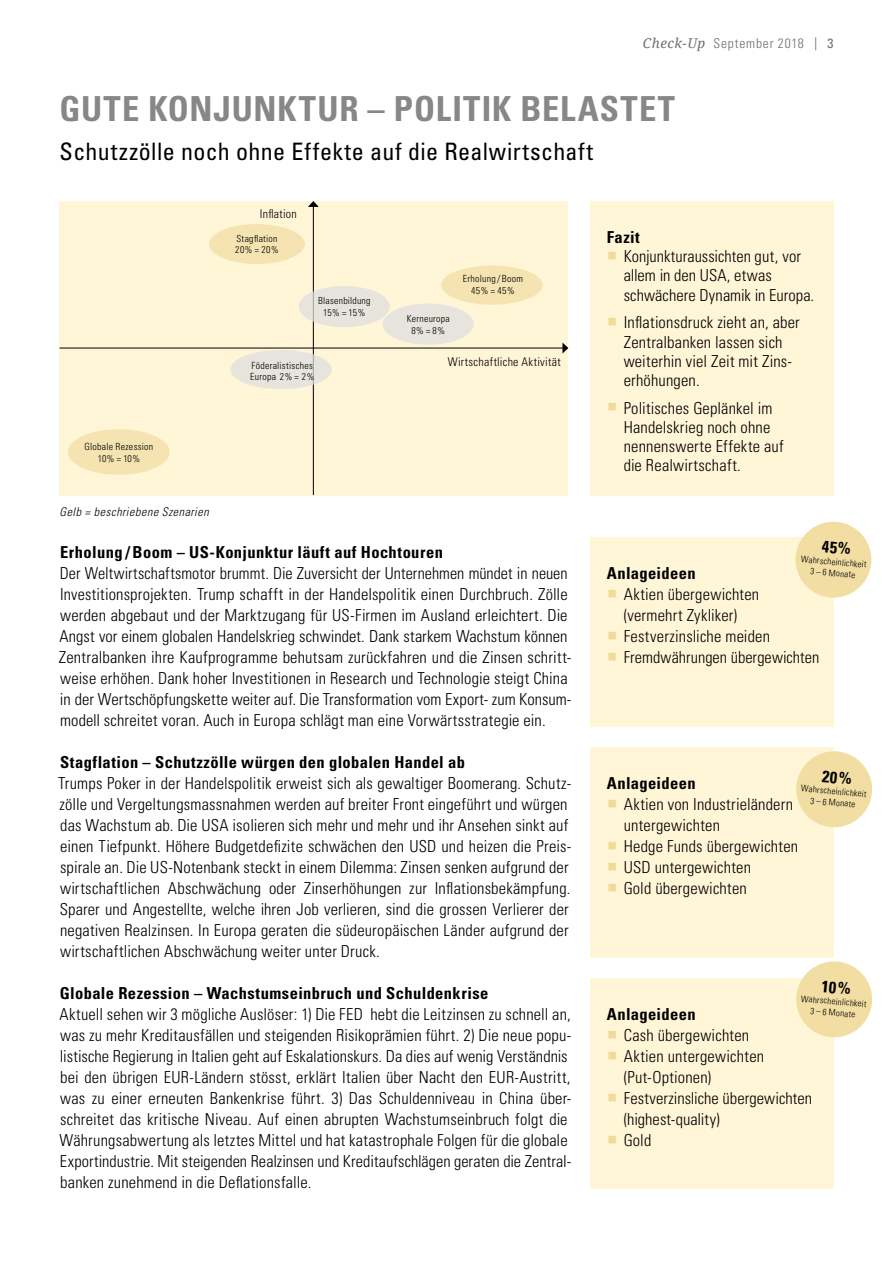
<style>
.page{position:relative;width:893px;height:1263px;background:#fff}
.page>*{position:absolute;margin:0;border:0;box-sizing:border-box;transform-origin:0 0}
.t1{font:700 condensed 34.5px "Univers LT Std";letter-spacing:.03em;color:#868786}
.t2{font:condensed 24px "Univers LT Std";letter-spacing:.015em;color:#000}
.t3{font:300 condensed 16.5px/21px "Univers LT Std";letter-spacing:.01em;color:#000}
.t4{font:700 condensed 16.5px "Univers LT Std";letter-spacing:.025em;color:#000}
.t5{font:300 condensed 13.5px "Univers LT Std";letter-spacing:.06em;color:#6e6e6e}
.t6{font:300 condensed 12px "Univers LT Std";letter-spacing:.02em;color:#000}
.t7{font:italic 300 condensed 12px "Univers LT Std";letter-spacing:.05em;color:#000}
.t8{font:300 condensed 9.9px/11.9px "Univers LT Std";letter-spacing:.025em;color:#000}
.t9{font:300 condensed 9.75px/11.7px "Univers LT Std";letter-spacing:.025em;color:#000;text-align:center}
.t10{font:300 condensed 9px/11.2px "Univers LT Std";color:#000;text-align:center}
.s1{font-family:"Noto Serif";font-weight:400;font-style:italic;font-stretch:normal}
.s2{font-family:"Centennial LT Std";font-weight:400;font-stretch:normal;font-size:13.05px}
.s3{font-weight:400}
.s4{font-size:9.75px}
.s5{color:#f0db97}
</style>
<div class="page">
<div style="left:590px;top:978px;width:243px;height:210px;background:#fff6d8"></div>
<div style="left:60px;top:201px;width:508px;height:294px;background:#fff6d8"></div>
<hr style="left:60px;top:348px;width:503px;height:1px;background:#000">
<svg style="left:562px;top:343px;width:6px;height:10px"></svg>
<hr style="left:313px;top:206px;width:1px;height:289px;background:#000">
<svg style="left:308px;top:201px;width:11px;height:6px"></svg>
<div style="left:209px;top:224px;width:96px;height:40px;background:#f5e4b1;border-radius:50%"></div>
<div style="left:299px;top:286px;width:91px;height:41px;background:#e6e4dc;border-radius:50%"></div>
<div style="left:383px;top:303px;width:91px;height:42px;background:#e6e4dc;border-radius:50%"></div>
<div style="left:441px;top:265px;width:101px;height:40px;background:#f5e4b1;border-radius:50%"></div>
<div style="left:230px;top:350px;width:102px;height:39px;background:#e6e4dc;border-radius:50%"></div>
<div style="left:590px;top:747px;width:243px;height:210px;background:#fff6d8"></div>
<div style="left:68px;top:429px;width:102px;height:46px;background:#f5e4b1;border-radius:50%"></div>
<div style="left:590px;top:537px;width:243px;height:189px;background:#fff6d8"></div>
<div style="left:590px;top:201px;width:243px;height:294px;background:#fff6d8"></div>
<svg style="left:796px;top:961px;width:76px;height:78px"></svg>
<svg style="left:796px;top:750px;width:76px;height:79px"></svg>
<svg style="left:795px;top:521px;width:77px;height:78px"></svg>
<p class="t5" style="left:643px;top:36px;width:192px"><span class="s1">Check-Up</span> September 2018 <span class="s2">|</span> <span class="s3">3</span></p>
<h1 class="t1" style="left:60px;top:88px;width:617px">GUTE KONJUNKTUR – POLITIK BELASTET</h1>
<h2 class="t2" style="left:60px;top:136px;width:535px">Schutzzölle noch ohne Effekte auf die Realwirtschaft</h2>
<p class="t6" style="left:260px;top:207px;width:39px">Inflation</p>
<p class="t6" style="left:249px;top:207px;width:54px">Preisniveau</p>
<p class="t8" style="left:85px;top:441px;width:70px">Globale Rezession</p>
<p class="t9" style="left:98px;top:453px;width:44px">10% = 10%</p>
<p class="t7" style="left:60px;top:505px;width:151px">Gelb = beschriebene Szenarien</p>
<p class="t9" style="left:235px;top:232px;width:45px;text-align:left">Stagflation<br>20% = 20%</p>
<p class="t9" style="left:318px;top:295px;width:54px">Blasenbildung<br>15% = 15%</p>
<p class="t8" style="left:250px;top:359px;width:66px">Föderalistisches<br>Europa <span class="s4">2% = 2%</span></p>
<p class="t9" style="left:407px;top:313px;width:45px">Kerneuropa<br>8% = 8%</p>
<p class="t8" style="left:463px;top:273px;width:62px">Erholung/Boom</p>
<p class="t9" style="left:471px;top:285px;width:45px">45% = 45%</p>
<p class="t6" style="left:448px;top:354px;width:115px">Wirtschaftliche Aktivität</p>
<p class="t4" style="left:60px;top:542px;width:384px">Erholung / Boom – US-Konjunktur läuft auf Hochtouren</p>
<p class="t3" style="left:59px;top:563px;width:514px">Der Weltwirtschaftsmotor brummt. Die Zuversicht der Unternehmen mündet in neuen Investitionsprojekten. Trump schafft in der Handelspolitik einen Durchbruch. Zölle werden abgebaut und der Marktzugang für US-Firmen im Ausland erleichtert. Die Angst vor einem globalen Handelskrieg schwindet. Dank starkem Wachstum können Zentralbanken ihre Kaufprogramme behutsam zurückfahren und die Zinsen schritt&shy;weise erhöhen. Dank hoher Investitionen in Research und Technologie steigt China in der Wertschöpfungskette weiter auf. Die Transformation vom Export- zum Konsum&shy;modell schreitet voran. Auch in Europa schlägt man eine Vorwärtsstrategie ein.</p>
<p class="t4" style="left:60px;top:752px;width:407px">Stagflation – Schutzzölle würgen den globalen Handel ab</p>
<p class="t3" style="left:58px;top:773px;width:515px">Trumps Poker in der Handelspolitik erweist sich als gewaltiger Boomerang. Schutz&shy;zölle und Vergeltungsmassnahmen werden auf breiter Front eingeführt und würgen das Wachstum ab. Die USA isolieren sich mehr und mehr und ihr Ansehen sinkt auf einen Tiefpunkt. Höhere Budgetdefizite schwächen den USD und heizen die Preis&shy;spirale an. Die US-Notenbank steckt in einem Dilemma: Zinsen senken aufgrund der wirtschaftlichen Abschwächung oder Zinserhöhungen zur Inflationsbekämpfung.<br>Sparer und Angestellte, welche ihren Job verlieren, sind die grossen Verlierer der negativen Realzinsen. In Europa geraten die südeuropäischen Länder aufgrund der wirtschaftlichen Abschwächung weiter unter Druck.</p>
<p class="t4" style="left:60px;top:983px;width:430px">Globale Rezession – Wachstumseinbruch und Schuldenkrise</p>
<p class="t3" style="left:59px;top:1004px;width:514px">Aktuell sehen wir 3 mögliche Auslöser: 1) Die FED hebt die Leitzinsen zu schnell an, was zu mehr Kreditausfällen und steigenden Risikoprämien führt. 2) Die neue popu&shy;listische Regierung in Italien geht auf Eskalationskurs. Da dies auf wenig Verständnis bei den übrigen EUR-Ländern stösst, erklärt Italien über Nacht den EUR-Austritt, was zu einer erneuten Bankenkrise führt. 3) Das Schuldenniveau in China über&shy;schreitet das kritische Niveau. Auf einen abrupten Wachstumseinbruch folgt die Währungsabwertung als letztes Mittel und hat katastrophale Folgen für die globale Exportindustrie. Mit steigenden Realzinsen und Kreditaufschlägen geraten die Zentral&shy;banken zunehmend in die Deflationsfalle.</p>
<p class="t4" style="left:607px;top:227px;width:35px">Fazit</p>
<p class="t3" style="left:624px;top:247px;width:192px;line-height:19.2px;text-indent:-17px"><span class="s5">▪</span> Konjunkturaussichten gut, vor allem in den USA, etwas schwächere Dynamik in Europa.</p>
<p class="t3" style="left:624px;top:313px;width:178px;line-height:19.2px;text-indent:-17px"><span class="s5">▪</span> Inflationsdruck zieht an, aber<br>Zentralbanken lassen sich weiterhin viel Zeit mit Zins&shy;erhöhungen.</p>
<p class="t3" style="left:624px;top:398px;width:162px;line-height:19.2px;text-indent:-17px"><span class="s5">▪</span> Politisches Geplänkel im<br>Handelskrieg noch ohne nennenswerte Effekte auf die Realwirtschaft.</p>
<p class="t10" style="left:802px;top:553px;width:67px;rotate:5deg">Wahrscheinlichkeit<br>3 – 6 Monate</p>
<p class="t4" style="left:607px;top:563px;width:90px">Anlageideen</p>
<p class="t3" style="left:607px;top:584px;width:154px;text-align:center"><span class="s5">▪</span> Aktien übergewichten (vermehrt Zykliker)</p>
<p class="t3" style="left:607px;top:626px;width:165px"><span class="s5">▪</span> Festverzinsliche meiden</p>
<p class="t3" style="left:607px;top:647px;width:214px"><span class="s5">▪</span> Fremdwährungen übergewichten</p>
<p class="t4" style="left:607px;top:773px;width:90px">Anlageideen</p>
<p class="t3" style="left:624px;top:794px;width:171px;text-indent:-17px"><span class="s5">▪</span> Aktien von Industrieländern untergewichten</p>
<p class="t3" style="left:607px;top:836px;width:193px"><span class="s5">▪</span> Hedge Funds übergewichten</p>
<p class="t3" style="left:607px;top:857px;width:146px"><span class="s5">▪</span> USD untergewichten</p>
<p class="t3" style="left:607px;top:878px;width:142px"><span class="s5">▪</span> Gold übergewichten</p>
<p class="t10" style="left:802px;top:783px;width:67px;rotate:5deg">Wahrscheinlichkeit<br>3 – 6 Monate</p>
<p class="t10" style="left:802px;top:993px;width:67px;rotate:5deg">Wahrscheinlichkeit<br>3 – 6 Monate</p>
<p class="t4" style="left:607px;top:1004px;width:90px">Anlageideen</p>
<p class="t3" style="left:607px;top:1025px;width:144px"><span class="s5">▪</span> Cash übergewichten</p>
<p class="t3" style="left:624px;top:1046px;width:142px;text-indent:-17px"><span class="s5">▪</span> Aktien untergewichten (Put-Optionen)</p>
<p class="t3" style="left:624px;top:1088px;width:190px;text-indent:-17px"><span class="s5">▪</span> Festverzinsliche übergewichten (highest-quality)</p>
<p class="t3" style="left:607px;top:1130px;width:46px"><span class="s5">▪</span> Gold</p>
</div>
